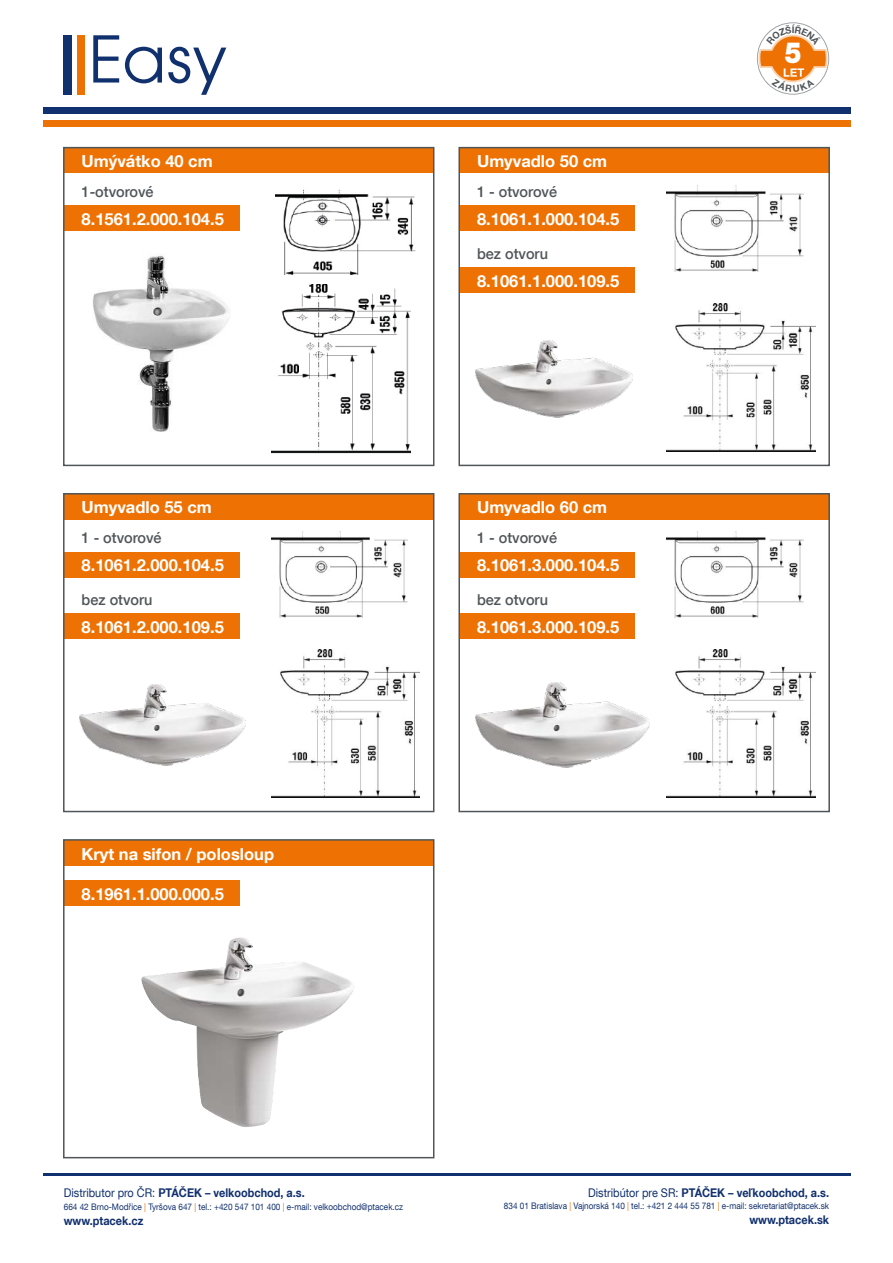
<style>
.page{position:relative;width:893px;height:1263px;background:#fff}
.page>*{position:absolute;margin:0;border:0;box-sizing:border-box;transform-origin:0 0}
.t1{font:29.1px "Helvetica Neue Black CE";color:#fff;scale:.86 1}
.t2{font:700 16.5px "Helvetica Neue LT Com";color:#fff}
.t3{font:500 15px "Helvetica Neue LT Com";color:#4f5558;scale:.96 1}
.t4{font:700 12px "Helvetica Neue LT Com";color:#11306e;scale:.91 1}
.t5{font:700 9.3px "Helvetica Neue LT Com";color:#4f5558}
.t6{font:9px "Helvetica Neue LT Com";color:#11306e;scale:.91 1}
.s1{font-weight:400}
.s2{color:#ee7203}
</style>
<div class="page">
<div style="left:64px;top:880px;width:175px;height:26px;background:#ee7203"></div>
<div style="left:64px;top:552px;width:175px;height:25px;background:#ee7203"></div>
<div style="left:64px;top:613px;width:175px;height:26px;background:#ee7203"></div>
<div style="left:64px;top:494px;width:370px;height:25px;background:#ee7203"></div>
<div style="left:459px;top:552px;width:176px;height:25px;background:#ee7203"></div>
<div style="left:459px;top:613px;width:176px;height:26px;background:#ee7203"></div>
<div style="left:459px;top:494px;width:370px;height:25px;background:#ee7203"></div>
<div style="left:64px;top:206px;width:175px;height:25px;background:#ee7203"></div>
<div style="left:459px;top:206px;width:176px;height:25px;background:#ee7203"></div>
<div style="left:459px;top:267px;width:176px;height:26px;background:#ee7203"></div>
<img style="left:667px;top:532px;width:136px;height:86px">
<img style="left:271px;top:532px;width:137px;height:86px">
<img style="left:271px;top:650px;width:149px;height:147px">
<img style="left:667px;top:650px;width:148px;height:147px">
<div style="left:459px;top:148px;width:370px;height:25px;background:#ee7203"></div>
<div style="left:64px;top:148px;width:370px;height:25px;background:#ee7203"></div>
<div style="left:64px;top:840px;width:370px;height:25px;background:#ee7203"></div>
<img style="left:93px;top:255px;width:137px;height:177px">
<div style="left:43px;top:120px;width:807px;height:7px;background:#ee7203"></div>
<div style="left:43px;top:108px;width:807px;height:6px;background:#11306f"></div>
<hr style="left:43px;top:1173px;width:807px;height:3px;background:#11306f">
<svg style="left:93px;top:35px;width:26px;height:48px"></svg>
<svg style="left:125px;top:47px;width:37px;height:36px"></svg>
<svg style="left:168px;top:47px;width:58px;height:48px"></svg>
<div style="left:77px;top:35px;width:8px;height:60px;background:#ee7203"></div>
<div style="left:64px;top:35px;width:8px;height:60px;background:#11306e"></div>
<div style="left:63px;top:147px;width:371px;height:319px;border:2px solid #4f5558"></div>
<div style="left:458px;top:147px;width:372px;height:319px;border:2px solid #4f5558"></div>
<img style="left:475px;top:341px;width:157px;height:76px">
<img style="left:667px;top:304px;width:148px;height:147px">
<img style="left:667px;top:185px;width:136px;height:86px">
<div style="left:63px;top:493px;width:371px;height:319px;border:2px solid #4f5558"></div>
<img style="left:80px;top:685px;width:165px;height:80px">
<div style="left:458px;top:493px;width:372px;height:319px;border:2px solid #4f5558"></div>
<img style="left:475px;top:683px;width:174px;height:84px">
<img style="left:275px;top:189px;width:140px;height:86px">
<img style="left:271px;top:285px;width:140px;height:169px">
<img style="left:141px;top:937px;width:213px;height:190px">
<div style="left:63px;top:839px;width:371px;height:319px;border:2px solid #4f5558"></div>
<svg style="left:757px;top:22px;width:72px;height:73px"></svg>
<p class="t5" style="left:792px;top:24px;width:4px">Í</p>
<p class="t2" style="left:82px;top:151px;width:133px">Umývátko 40 cm</p>
<p class="t3" style="left:82px;top:183px;width:76px">1-otvorové</p>
<p class="t2" style="left:477px;top:151px;width:132px">Umyvadlo 50 cm</p>
<p class="t3" style="left:477px;top:183px;width:85px">1 - otvorové</p>
<p class="t2" style="left:82px;top:209px;width:144px">8.1561.2.000.104.5</p>
<p class="t2" style="left:477px;top:209px;width:144px">8.1061.1.000.104.5</p>
<p class="t3" style="left:477px;top:244px;width:75px">bez otvoru</p>
<p class="t2" style="left:82px;top:497px;width:132px">Umyvadlo 55 cm</p>
<p class="t3" style="left:82px;top:529px;width:85px">1 - otvorové</p>
<p class="t2" style="left:82px;top:555px;width:144px">8.1061.2.000.104.5</p>
<p class="t3" style="left:82px;top:590px;width:75px">bez otvoru</p>
<p class="t2" style="left:82px;top:617px;width:144px">8.1061.2.000.109.5</p>
<p class="t2" style="left:82px;top:843px;width:194px">Kryt na sifon / polosloup</p>
<p class="t2" style="left:82px;top:884px;width:144px">8.1961.1.000.000.5</p>
<p class="t2" style="left:477px;top:271px;width:144px">8.1061.1.000.109.5</p>
<p class="t2" style="left:477px;top:497px;width:132px">Umyvadlo 60 cm</p>
<p class="t3" style="left:477px;top:529px;width:85px">1 - otvorové</p>
<p class="t2" style="left:477px;top:555px;width:144px">8.1061.3.000.104.5</p>
<p class="t3" style="left:477px;top:590px;width:75px">bez otvoru</p>
<p class="t2" style="left:477px;top:617px;width:144px">8.1061.3.000.109.5</p>
<h1 class="t1" style="left:785px;top:37px;width:21px">5</h1>
<p class="t4" style="left:64px;top:1185px;width:266px"><span class="s1">Distributor pro ČR:</span> PTÁČEK – velkoobchod, a.s.</p>
<p class="t6" style="left:64px;top:1201px;width:374px">664 42 Brno-Modřice <span class="s2">|</span> Tyršova 647 <span class="s2">|</span> tel.: +420 547 101 400 <span class="s2">|</span> e-mail: velkoobchod@ptacek.cz</p>
<p class="t4" style="left:64px;top:1213px;width:89px">www.ptacek.cz</p>
<p class="t4" style="left:588px;top:1185px;width:266px"><span class="s1">Distribútor pre SR:</span> PTÁČEK – veľkoobchod, a.s.</p>
<p class="t6" style="left:504px;top:1200px;width:359px">834 01 Bratislava <span class="s2">|</span> Vajnorská 140 <span class="s2">|</span> tel.: +421 2 444 55 781 <span class="s2">|</span> e-mail: sekretariat@ptacek.sk</p>
<p class="t4" style="left:749px;top:1212px;width:89px">www.ptacek.sk</p>
</div>
